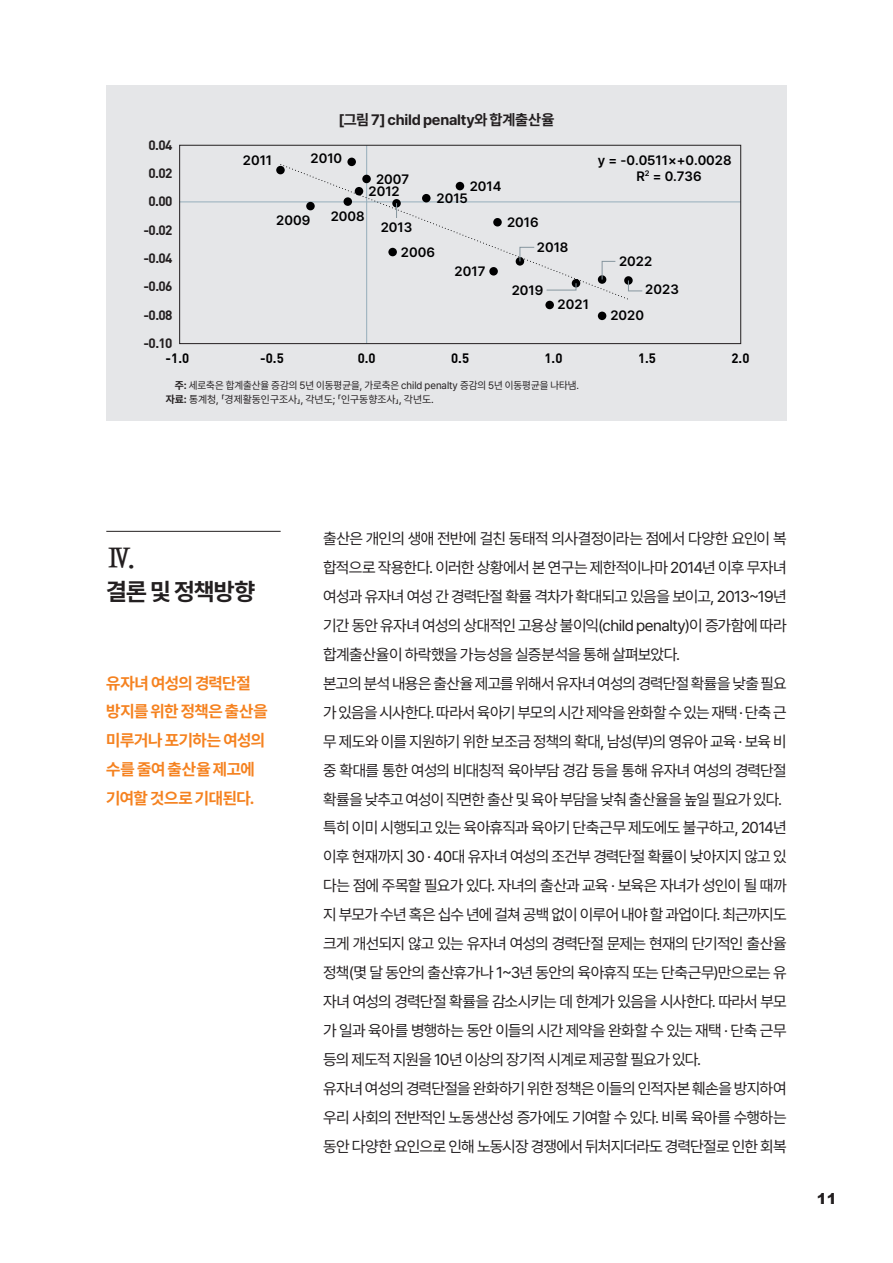
<style>
.page{position:relative;width:893px;height:1263px;background:#fff}
.page>*{position:absolute;margin:0;border:0;box-sizing:border-box;transform-origin:0 0}
.t1{font:700 27px "Nanum Myeongjo OTF Extra";color:#231f20}
.t2{font:700 24px "Pretendard";letter-spacing:-.035em;color:#231f20}
.t3{font:700 16.5px/29px "Pretendard";letter-spacing:-.02em;color:#f58220}
.t4{font:15.75px/29px "Pretendard";letter-spacing:-.045em;color:#231f20}
.t5{font:700 15px "Pretendard";letter-spacing:-.015em;color:#231f20}
.t6{font:900 15px "Arial";color:#231f20}
.t7{font:600 13.5px/16.2px "Pretendard";letter-spacing:.005em;color:#000001}
.t8{font:700 13.5px "DIN Pro";letter-spacing:-.055em;color:#231f20}
.t9{font:700 13.5px "DIN Pro";color:#000001}
.t10{font:10.5px/13.5px "Pretendard";color:#231f20;scale:.96 1}
.s1{font-weight:700}
</style>
<div class="page">
<div style="left:106px;top:85px;width:681px;height:336px;background:#e5e6e8"></div>
<hr style="left:180px;top:202px;width:561px;height:1px;background:#95aebb">
<hr style="left:366px;top:145px;width:1px;height:199px;background:#95aebb">
<div style="left:179px;top:145px;width:562px;height:199px;border:1px solid #231f20"></div>
<div style="left:347px;top:158px;width:9px;height:8px;background:#000001;border-radius:50%"></div>
<div style="left:276px;top:166px;width:9px;height:8px;background:#000001;border-radius:50%"></div>
<div style="left:598px;top:312px;width:8px;height:8px;background:#000001;border-radius:50%"></div>
<div style="left:545px;top:301px;width:9px;height:8px;background:#000001;border-radius:50%"></div>
<div style="left:624px;top:276px;width:9px;height:9px;background:#000001;border-radius:50%"></div>
<svg style="left:280px;top:164px;width:349px;height:136px"></svg>
<svg style="left:628px;top:280px;width:15px;height:12px"></svg>
<svg style="left:601px;top:261px;width:15px;height:19px"></svg>
<svg style="left:546px;top:282px;width:31px;height:9px"></svg>
<svg style="left:519px;top:246px;width:16px;height:16px"></svg>
<svg style="left:396px;top:203px;width:1px;height:15px"></svg>
<hr style="left:106px;top:531px;width:175px;height:1px;background:#231f20">
<p class="t8" style="left:149px;top:135px;width:25px">0.04</p>
<p class="t8" style="left:149px;top:164px;width:25px">0.02</p>
<p class="t8" style="left:149px;top:192px;width:25px">0.00</p>
<p class="t8" style="left:143px;top:221px;width:31px">-0.02</p>
<p class="t8" style="left:143px;top:249px;width:31px">-0.04</p>
<p class="t8" style="left:143px;top:277px;width:31px">-0.06</p>
<p class="t8" style="left:143px;top:306px;width:31px">-0.08</p>
<p class="t8" style="left:143px;top:334px;width:31px">-0.10</p>
<p class="t5" style="left:339px;top:108px;width:217px">[그림 7] child penalty와 합계출산율</p>
<p class="t7" style="left:243px;top:152px;width:31px">2011</p>
<p class="t7" style="left:310px;top:150px;width:33px">2010</p>
<p class="t7" style="left:376px;top:171px;width:35px">2007</p>
<p class="t7" style="left:276px;top:212px;width:36px">2009</p>
<p class="t7" style="left:368px;top:183px;width:33px">2012</p>
<p class="t7" style="left:381px;top:218px;width:33px">2013</p>
<p class="t7" style="left:331px;top:208px;width:36px">2008</p>
<p class="t7" style="left:470px;top:178px;width:33px">2014</p>
<p class="t7" style="left:436px;top:190px;width:33px">2015</p>
<p class="t7" style="left:507px;top:214px;width:33px">2016</p>
<p class="t7" style="left:401px;top:244px;width:36px">2006</p>
<p class="t7" style="left:455px;top:263px;width:32px">2017</p>
<p class="t7" style="left:537px;top:239px;width:33px">2018</p>
<p class="t7" style="left:512px;top:281px;width:33px">2019</p>
<p class="t7" style="left:558px;top:296px;width:33px">2021</p>
<p class="t7" style="left:636px;top:151px;width:97px;text-indent:-39px">y = -0.0511×+0.0028<br>R<sup>2</sup> = 0.736</p>
<p class="t7" style="left:619px;top:253px;width:35px">2022</p>
<p class="t7" style="left:645px;top:281px;width:35px">2023</p>
<p class="t7" style="left:610px;top:307px;width:35px">2020</p>
<p class="t9" style="left:166px;top:349px;width:25px">-1.0</p>
<p class="t9" style="left:260px;top:349px;width:25px">-0.5</p>
<p class="t9" style="left:358px;top:349px;width:19px">0.0</p>
<p class="t9" style="left:451px;top:349px;width:19px">0.5</p>
<p class="t9" style="left:545px;top:349px;width:19px">1.0</p>
<p class="t9" style="left:638px;top:349px;width:19px">1.5</p>
<p class="t9" style="left:731px;top:349px;width:19px">2.0</p>
<p class="t10" style="left:166px;top:379px;width:432px;text-indent:9px"><span class="s1">주:</span> 세로축은 합계출산율 증감의 5년 이동평균을, 가로축은 child penalty 증감의 5년 이동평균을 나타냄. <span class="s1">자료:</span> 통계청, 「경제활동인구조사」, 각년도; 「인구동향조사」, 각년도.</p>
<h1 class="t1" style="left:106px;top:541px;width:30px">Ⅳ.</h1>
<h1 class="t2" style="left:106px;top:574px;width:150px">결론 및 정책방향</h1>
<p class="t3" style="left:106px;top:668px;width:163px">유자녀 여성의 경력단절 방지를 위한 정책은 출산을 미루거나 포기하는 여성의 수를 줄여 출산율 제고에 기여할 것으로 기대된다.</p>
<p class="t4" style="left:323px;top:523px;width:465px">출산은 개인의 생애 전반에 걸친 동태적 의사결정이라는 점에서 다양한 요인이 복 합적으로 작용한다. 이러한 상황에서 본 연구는 제한적이나마 2014년 이후 무자녀 여성과 유자녀 여성 간 경력단절 확률 격차가 확대되고 있음을 보이고, 2013~19년 기간 동안 유자녀 여성의 상대적인 고용상 불이익(child penalty)이 증가함에 따라 합계출산율이 하락했을 가능성을 실증분석을 통해 살펴보았다.<br>본고의 분석 내용은 출산율 제고를 위해서 유자녀 여성의 경력단절 확률을 낮출 필요 가 있음을 시사한다. 따라서 육아기 부모의 시간 제약을 완화할 수 있는 재택 · 단축 근 무 제도와 이를 지원하기 위한 보조금 정책의 확대, 남성(부)의 영유아 교육 · 보육 비 중 확대를 통한 여성의 비대칭적 육아부담 경감 등을 통해 유자녀 여성의 경력단절 확률을 낮추고 여성이 직면한 출산 및 육아 부담을 낮춰 출산율을 높일 필요가 있다. 특히 이미 시행되고 있는 육아휴직과 육아기 단축근무 제도에도 불구하고, 2014년 이후 현재까지 30 · 40대 유자녀 여성의 조건부 경력단절 확률이 낮아지지 않고 있 다는 점에 주목할 필요가 있다. 자녀의 출산과 교육 · 보육은 자녀가 성인이 될 때까 지 부모가 수년 혹은 십수 년에 걸쳐 공백 없이 이루어 내야 할 과업이다. 최근까지도 크게 개선되지 않고 있는 유자녀 여성의 경력단절 문제는 현재의 단기적인 출산율 정책(몇 달 동안의 출산휴가나 1~3년 동안의 육아휴직 또는 단축근무)만으로는 유 자녀 여성의 경력단절 확률을 감소시키는 데 한계가 있음을 시사한다. 따라서 부모 가 일과 육아를 병행하는 동안 이들의 시간 제약을 완화할 수 있는 재택 · 단축 근무 등의 제도적 지원을 10년 이상의 장기적 시계로 제공할 필요가 있다.<br>유자녀 여성의 경력단절을 완화하기 위한 정책은 이들의 인적자본 훼손을 방지하여 우리 사회의 전반적인 노동생산성 증가에도 기여할 수 있다. 비록 육아를 수행하는 동안 다양한 요인으로 인해 노동시장 경쟁에서 뒤처지더라도 경력단절로 인한 회복</p>
<p class="t6" style="left:817px;top:1187px;width:21px">11</p>
</div>
